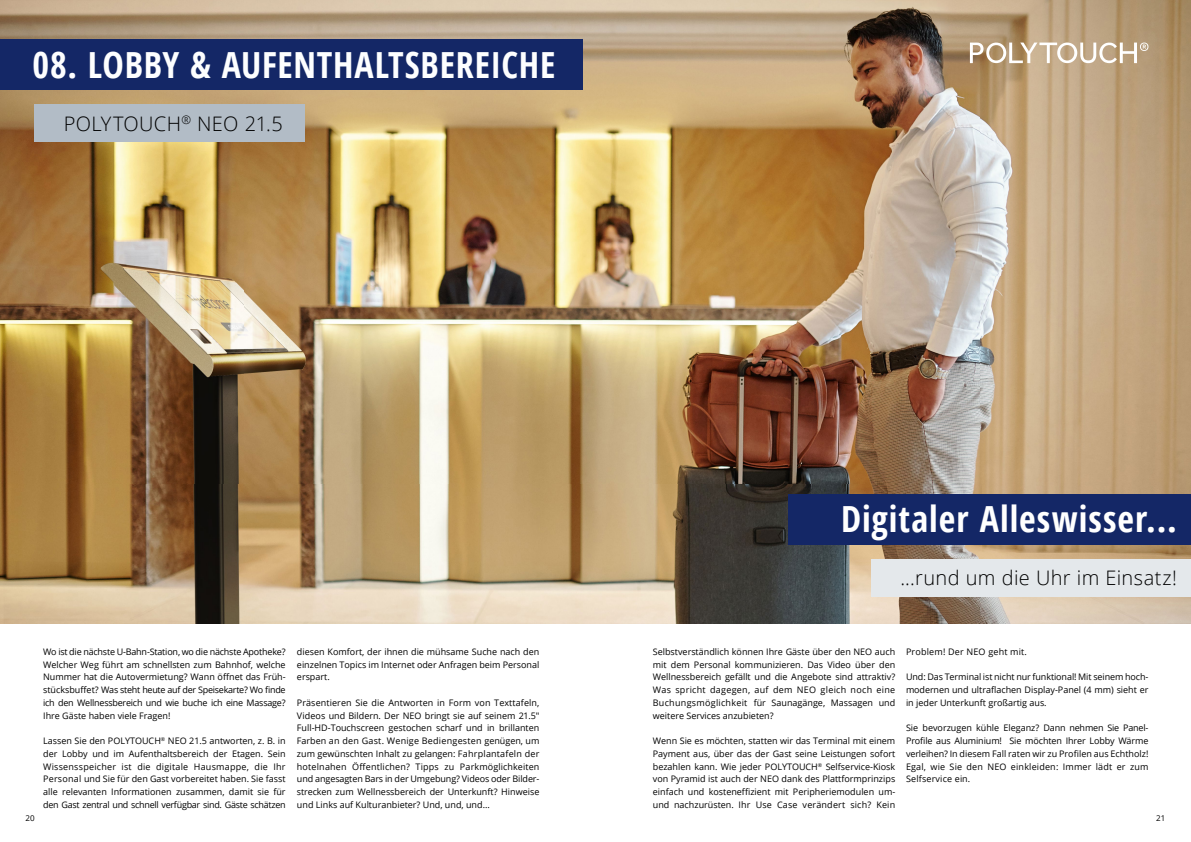
<style>
.page{position:relative;width:1191px;height:842px;background:#fff}
.page>*{position:absolute;margin:0;border:0;box-sizing:border-box;transform-origin:0 0}
.t1{font:700 condensed 36px "Open Sans";letter-spacing:.02em;color:#fdfeff}
.t2{font:700 condensed 36px "Open Sans";letter-spacing:.025em;color:#fff}
.t3{font:300 20px "Open Sans";letter-spacing:.015em;color:#000}
.t4{font:9px/12.8px "Open Sans";color:#000;text-align:justify}
.t5{font:9px "Open Sans";letter-spacing:.02em;color:#000}
.t6{font:8px "Open Sans";color:#000}
</style>
<div class="page">
<img style="left:0;top:0;width:1191px;height:623px">
<div style="left:0;top:40px;width:583px;height:50px;background:#142766"></div>
<div style="left:34px;top:105px;width:271px;height:37px;background:#b2bcc6"></div>
<div style="left:788px;top:494px;width:403px;height:50px;background:#142766"></div>
<div style="left:871px;top:559px;width:320px;height:37px;background:#e4e8eb"></div>
<svg style="left:970px;top:43px;width:178px;height:20px"></svg>
<h1 class="t1" style="left:33px;top:40px;width:524px">08. LOBBY &amp; AUFENTHALTSBEREICHE</h1>
<h2 class="t3" style="left:64px;top:110px;width:220px">POLYTOUCH<sup>®</sup> NEO 21.5</h2>
<p class="t4" style="left:43px;top:645px;width:244px">Wo ist die nächste U-Bahn-Station, wo die nächste Apotheke?<br>Welcher Weg führt am schnellsten zum Bahnhof, welche Nummer hat die Autovermietung? Wann öffnet das Früh&shy;stücksbuffet? Was steht heute auf der Speisekarte? Wo finde ich den Wellnessbereich und wie buche ich eine Massage?<br>Ihre Gäste haben viele Fragen!</p>
<p class="t4" style="left:43px;top:734px;width:244px">Lassen Sie den POLYTOUCH<sup>®</sup> NEO 21.5 antworten, z. B. in der Lobby und im Aufenthaltsbereich der Etagen. Sein Wissensspeicher ist die digitale Hausmappe, die Ihr Personal und Sie für den Gast vorbereitet haben. Sie fasst alle relevanten Informationen zusammen, damit sie für den Gast zentral und schnell verfügbar sind. Gäste schätzen</p>
<p class="t4" style="left:297px;top:645px;width:244px">diesen Komfort, der ihnen die mühsame Suche nach den einzelnen Topics im Internet oder Anfragen beim Personal erspart.</p>
<p class="t4" style="left:297px;top:696px;width:244px">Präsentieren Sie die Antworten in Form von Texttafeln, Videos und Bildern. Der NEO bringt sie auf seinem 21.5" Full-HD-Touchscreen gestochen scharf und in brillanten Farben an den Gast. Wenige Bediengesten genügen, um zum gewünschten Inhalt zu gelangen: Fahrplantafeln der hotelnahen Öffentlichen? Tipps zu Parkmöglichkeiten und angesagten Bars in der Umgebung? Videos oder Bilder&shy;strecken zum Wellnessbereich der Unterkunft? Hinweise und Links auf Kulturanbieter? Und, und, und…</p>
<h1 class="t2" style="left:841px;top:494px;width:337px">Digitaler Alleswisser...</h1>
<h2 class="t3" style="left:900px;top:564px;width:278px">...rund um die Uhr im Einsatz!</h2>
<p class="t4" style="left:653px;top:645px;width:244px">Selbstverständlich können Ihre Gäste über den NEO auch mit dem Personal kommunizieren. Das Video über den Wellnessbereich gefällt und die Angebote sind attraktiv?<br>Was spricht dagegen, auf dem NEO gleich noch eine Buchungsmöglichkeit für Saunagänge, Massagen und weitere Services anzubieten?</p>
<p class="t4" style="left:653px;top:734px;width:244px">Wenn Sie es möchten, statten wir das Terminal mit einem Payment aus, über das der Gast seine Leistungen sofort bezahlen kann. Wie jeder POLYTOUCH<sup>®</sup> Selfservice-Kiosk von Pyramid ist auch der NEO dank des Plattformprinzips einfach und kosteneffizient mit Peripheriemodulen um&shy;und nachzurüsten. Ihr Use Case verändert sich? Kein</p>
<p class="t5" style="left:906px;top:645px;width:122px">Problem! Der NEO geht mit.</p>
<p class="t4" style="left:906px;top:670px;width:244px">Und: Das Terminal ist nicht nur funktional! Mit seinem hoch&shy;modernen und ultraflachen Display-Panel (4 mm) sieht er in jeder Unterkunft großartig aus.</p>
<p class="t4" style="left:906px;top:721px;width:244px">Sie bevorzugen kühle Eleganz? Dann nehmen Sie Panel-Profile aus Aluminium! Sie möchten Ihrer Lobby Wärme verleihen? In diesem Fall raten wir zu Profilen aus Echtholz!<br>Egal, wie Sie den NEO einkleiden: Immer lädt er zum Selfservice ein.</p>
<p class="t6" style="left:26px;top:812px;width:11px">20</p>
<p class="t6" style="left:1156px;top:812px;width:11px">21</p>
</div>
